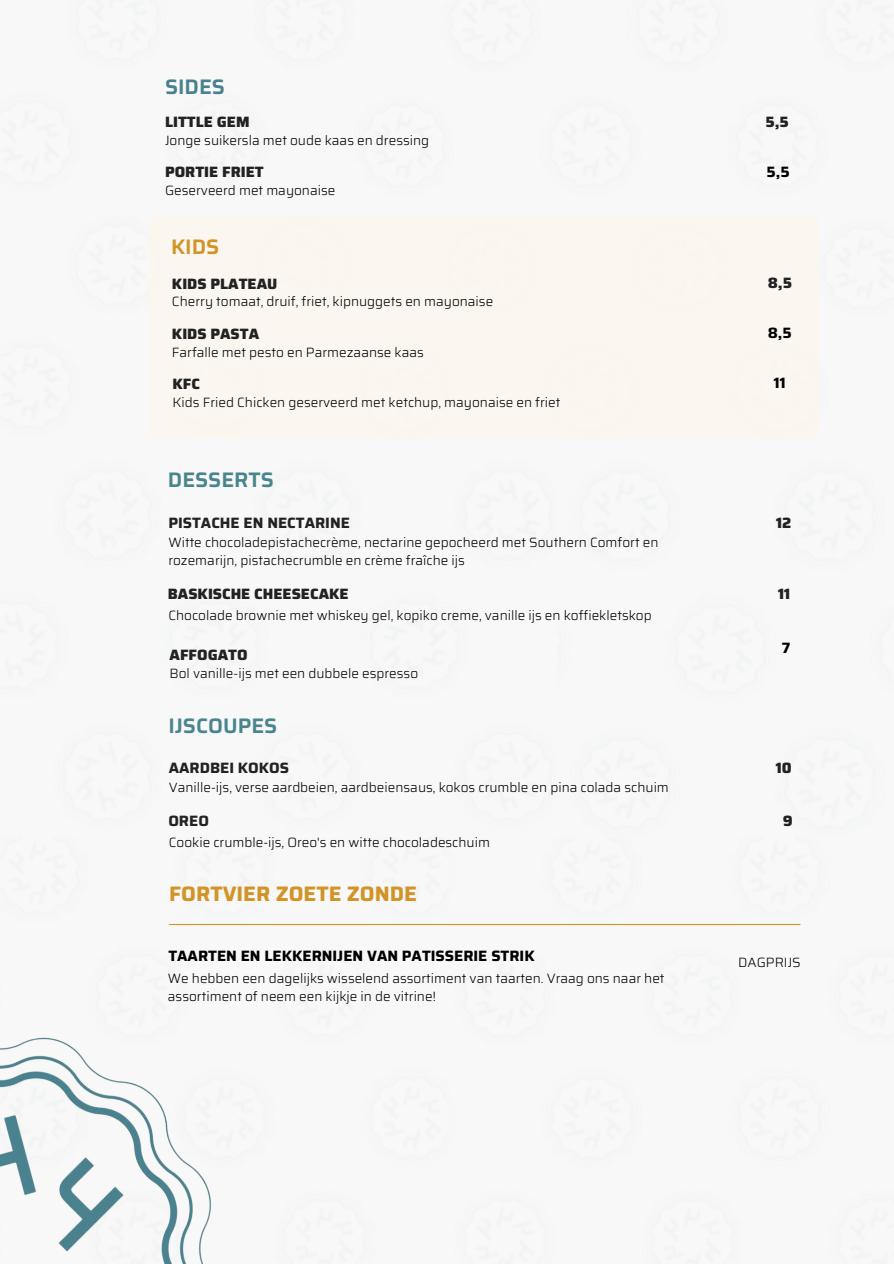
<style>
.page{position:relative;width:894px;height:1264px;background:#fff}
.page>*{position:absolute;margin:0;border:0;box-sizing:border-box;transform-origin:0 0}
.t1{font:700 21px "Saira";color:#d29427}
.t2{font:600 21px "Saira";color:#49858d}
.t3{font:600 21px "Saira";color:#4a8190}
.t4{font:600 21px "Saira";color:#d29427}
.t5{font:800 15px "Saira";color:#222}
.t6{font:700 15px "Saira";color:#000}
.t7{font:700 15px "Saira";color:#222}
.t8{font:300 13.5px/18px "Saira";color:#000}
</style>
<div class="page">
<hr style="left:169px;top:923px;width:631px;height:2px;background:#d29427">
<div style="left:150px;top:216px;width:668px;height:221px;background:#fcf7ee"></div>
<img style="left:0;top:992px;width:256px;height:271px">
<h2 class="t3" style="left:165px;top:70px;width:61px">SIDES</h2>
<p class="t5" style="left:165px;top:110px;width:86px">LITTLE GEM</p>
<p class="t5" style="left:765px;top:110px;width:25px">5,5</p>
<h1 class="t8" style="left:165px;top:131px;width:265px">Jonge suikersla met oude kaas en dressing</h1>
<h2 class="t5" style="left:165px;top:160px;width:100px">PORTIE FRIET</h2>
<p class="t8" style="left:165px;top:181px;width:172px">Geserveerd met mayonaise</p>
<h3 class="t6" style="left:766px;top:159px;width:25px">5,5</h3>
<h2 class="t4" style="left:171px;top:230px;width:50px">KIDS</h2>
<h4 class="t5" style="left:172px;top:272px;width:107px">KIDS PLATEAU</h4>
<p class="t5" style="left:767px;top:271px;width:26px">8,5</p>
<h1 class="t8" style="left:172px;top:293px;width:323px">Cherry tomaat, druif, friet, kipnuggets en mayonaise</h1>
<h2 class="t5" style="left:172px;top:322px;width:89px">KIDS PASTA</h2>
<p class="t8" style="left:172px;top:343px;width:253px">Farfalle met pesto en Parmezaanse kaas</p>
<h2 class="t6" style="left:767px;top:321px;width:25px">8,5</h2>
<p class="t5" style="left:172px;top:372px;width:29px">KFC</p>
<h2 class="t8" style="left:172px;top:393px;width:389px">Kids Fried Chicken geserveerd met ketchup, mayonaise en friet</h2>
<p class="t6" style="left:773px;top:371px;width:13px">11</p>
<h4 class="t2" style="left:168px;top:463px;width:107px">DESSERTS</h4>
<h1 class="t7" style="left:168px;top:511px;width:183px">PISTACHE EN NECTARINE</h1>
<p class="t5" style="left:776px;top:511px;width:17px">12</p>
<p class="t8" style="left:168px;top:533px;width:491px">Witte chocoladepistachecrème, nectarine gepocheerd met Southern Comfort en rozemarijn, pistachecrumble en crème fraîche ijs</p>
<h2 class="t5" style="left:168px;top:581px;width:182px">BASKISCHE CHEESECAKE</h2>
<p class="t8" style="left:168px;top:606px;width:484px">Chocolade brownie met whiskey gel, kopiko creme, vanille ijs en koffiekletskop</p>
<p class="t5" style="left:169px;top:642px;width:80px">AFFOGATO</p>
<h2 class="t8" style="left:169px;top:664px;width:250px">Bol vanille-ijs met een dubbele espresso</h2>
<p class="t5" style="left:778px;top:581px;width:13px">11</p>
<h2 class="t6" style="left:781px;top:636px;width:10px">7</h2>
<h2 class="t2" style="left:168px;top:708px;width:110px">IJSCOUPES</h2>
<p class="t7" style="left:169px;top:756px;width:122px">AARDBEI KOKOS</p>
<p class="t5" style="left:775px;top:756px;width:17px">10</p>
<p class="t8" style="left:169px;top:778px;width:501px">Vanille-ijs, verse aardbeien, aardbeiensaus, kokos crumble en pina colada schuim</p>
<h1 class="t7" style="left:168px;top:808px;width:42px">OREO</h1>
<h2 class="t8" style="left:169px;top:833px;width:322px">Cookie crumble-ijs, Oreo's en witte chocoladeschuim</h2>
<h1 class="t1" style="left:169px;top:877px;width:249px">FORTVIER ZOETE ZONDE</h1>
<h2 class="t6" style="left:168px;top:943px;width:367px">TAARTEN EN LEKKERNIJEN VAN PATISSERIE STRIK</h2>
<h2 class="t8" style="left:168px;top:969px;width:498px">We hebben een dagelijks wisselend assortiment van taarten. Vraag ons naar het assortiment of neem een kijkje in de vitrine!</h2>
<p class="t5" style="left:782px;top:808px;width:11px">9</p>
<p class="t8" style="left:738px;top:953px;width:64px">DAGPRIJS</p>
</div>
